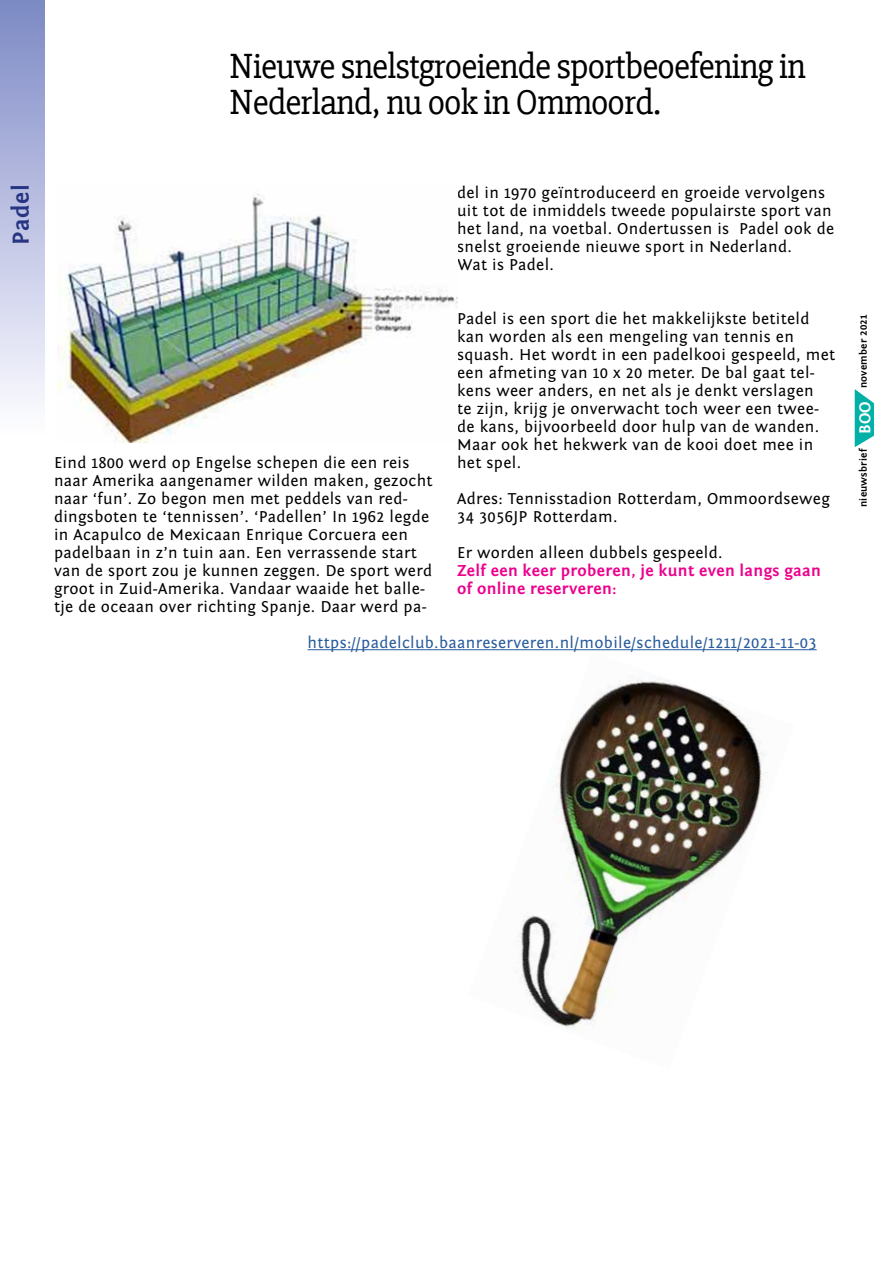
<style>
.page{position:relative;width:893px;height:1263px;background:#fff}
.page>*{position:absolute;margin:0;border:0;box-sizing:border-box;transform-origin:0 0}
.t1{font:36px/36px "Slabo 27 px";letter-spacing:-.025em;color:#000}
.t2{font:700 24px "Fontin Sans";letter-spacing:.025em;color:#283583}
.t3{font:16.5px/18px "Fontin Sans";letter-spacing:.02em;color:#000}
.t4{font:16.5px "Fontin Sans";letter-spacing:.02em;color:#275b9b}
.t5{font:700 16.5px/18px "Fontin Sans";letter-spacing:.02em;color:#ed008c}
.t6{font:700 16.5px "Fontin Sans";color:#fff}
.t7{font:700 10.5px "Fontin Sans";letter-spacing:.02em;color:#000}
</style>
<div class="page">
<div style="left:0;top:1px;width:45px;height:567px;background:linear-gradient(to bottom,#848fc9,#fff)"></div>
<svg style="left:855px;top:389px;width:19px;height:58px"></svg>
<img style="left:58px;top:194px;width:399px;height:248px">
<img style="left:518px;top:678px;width:247px;height:351px">
<hr style="left:308px;top:649px;width:509px;height:1px;background:#275b9b">
<h1 class="t1" style="left:230px;top:47px;width:578px">Nieuwe snelstgroeiende sportbeoefening in<br>Nederland, nu ook in Ommoord.</h1>
<h2 class="t2" style="left:8px;top:244px;width:62px;rotate:-90deg">Padel</h2>
<p class="t3" style="left:54px;top:454px;width:380px">Eind 1800 werd op Engelse schepen die een reis naar Amerika aangenamer wilden maken, gezocht naar ‘fun’. Zo begon men met peddels van red&shy;dingsboten te ‘tennissen’. ‘Padellen’ In 1962 legde in Acapulco de Mexicaan Enrique Corcuera een padelbaan in z’n tuin aan. Een verrassende start van de sport zou je kunnen zeggen. De sport werd groot in Zuid-Amerika. Vandaar waaide het balle&shy;tje de oceaan over richting Spanje. Daar werd pa-</p>
<p class="t3" style="left:457px;top:184px;width:379px">del in 1970 geïntroduceerd en groeide vervolgens uit tot de inmiddels tweede populairste sport van het land, na voetbal. Ondertussen is Padel ook de snelst groeiende nieuwe sport in Nederland.<br>Wat is Padel.</p>
<p class="t3" style="left:457px;top:310px;width:380px">Padel is een sport die het makkelijkste betiteld kan worden als een mengeling van tennis en squash. Het wordt in een padelkooi gespeeld, met een afmeting van 10 x 20 meter. De bal gaat tel&shy;kens weer anders, en net als je denkt verslagen<br>te zijn, krijg je onverwacht toch weer een twee&shy;de kans, bijvoorbeeld door hulp van de wanden.<br>Maar ook het hekwerk van de kooi doet mee in het spel.</p>
<p class="t3" style="left:457px;top:490px;width:374px">Adres: Tennisstadion Rotterdam, Ommoordseweg<br>34 3056JP Rotterdam.</p>
<p class="t3" style="left:457px;top:544px;width:267px">Er worden alleen dubbels gespeeld.</p>
<p class="t5" style="left:457px;top:562px;width:365px">Zelf een keer proberen, je kunt even langs gaan of online reserveren:</p>
<p class="t4" style="left:308px;top:633px;width:511px">https://padelclub.baanreserveren.nl/mobile/schedule/1211/2021-11-03</p>
<p class="t7" style="left:858px;top:388px;width:75px;rotate:-90deg">november 2021</p>
<p class="t6" style="left:856px;top:434px;width:34px;rotate:-90deg">BOO</p>
<p class="t7" style="left:858px;top:507px;width:60px;rotate:-90deg">nieuwsbrief</p>
</div>
